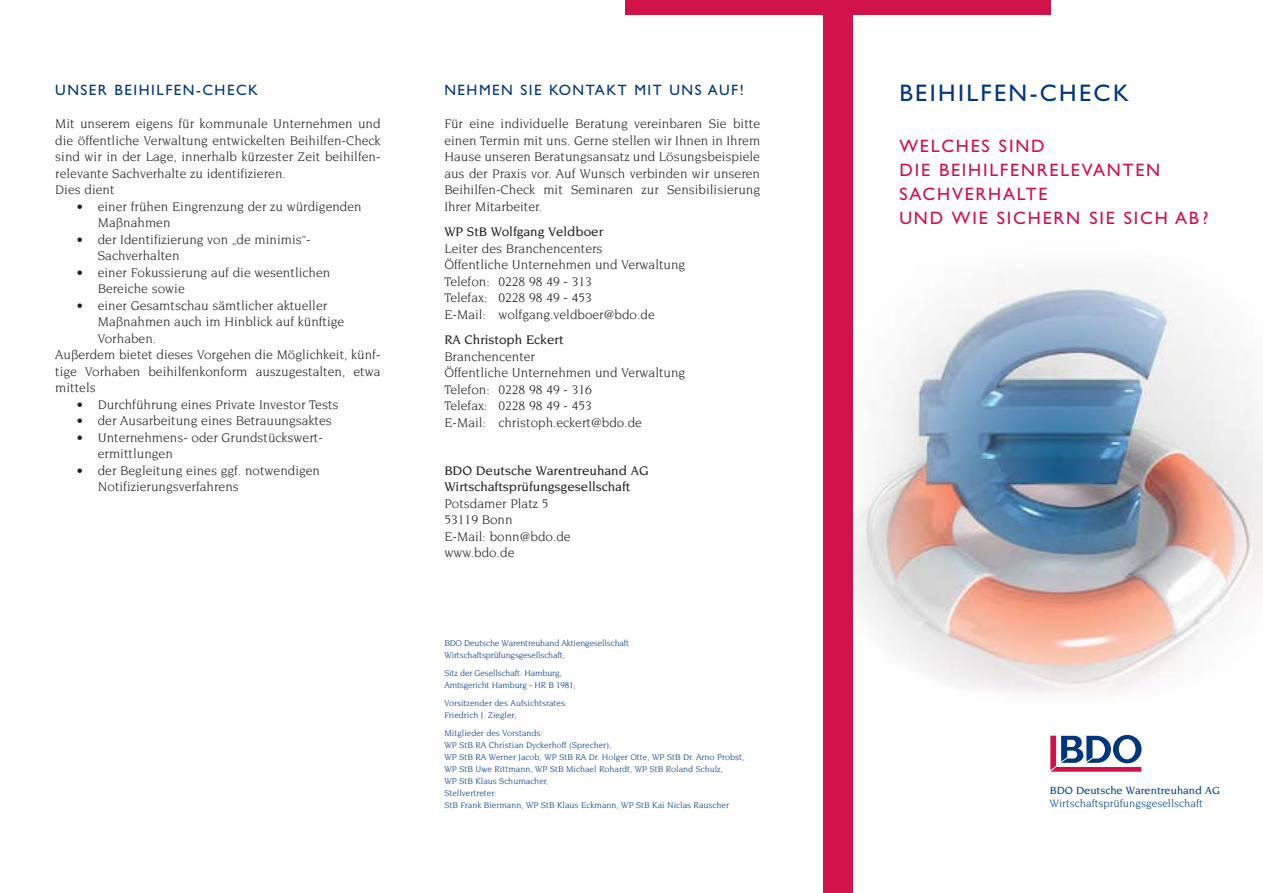
<style>
.page{position:relative;width:1263px;height:893px;background:#fff}
.page>*{position:absolute;margin:0;border:0;box-sizing:border-box;transform-origin:0 0}
.t1{font:24px "Gill Sans";letter-spacing:.1em;color:#00367b}
.t2{font:18px/24px "Gill Sans";letter-spacing:.1em;color:#d30f4c}
.t3{font:15px "Gill Sans";letter-spacing:.1em;color:#00367b}
.t4{font:13.5px/16.5px "Novarese";color:#231f20}
.t5{font:500 13.5px/16.5px "Novarese";color:#231f20}
.t6{font:11.25px "Novarese";color:#004280}
.t7{font:500 11.25px "Novarese";color:#004280}
.t8{font:9px/12px "Novarese";color:#00367b}
</style>
<div class="page">
<img style="left:853px;top:286px;width:410px;height:409px">
<div style="left:625px;top:0;width:425px;height:15px;background:#d11349"></div>
<div style="left:823px;top:0;width:30px;height:893px;background:#d11349"></div>
<svg style="left:1050px;top:735px;width:91px;height:37px"></svg>
<p class="t3" style="left:55px;top:85px;width:204px">UNSER BEIHILFEN-CHECK</p>
<p class="t4" style="left:55px;top:116px;width:327px">Mit unserem eigens für kommunale Unternehmen und die öffentliche Verwaltung entwickelten Beihilfen-Check sind wir in der Lage, innerhalb kürzester Zeit beihilfen - relevante Sachverhalte zu identifizieren.<br>Dies dient</p>
<p class="t4" style="left:98px;top:199px;width:265px;text-indent:-21px">• einer frühen Eingrenzung der zu würdigenden<br>Maßnahmen</p>
<p class="t4" style="left:98px;top:232px;width:214px;text-indent:-21px">• der Identifizierung von „de minimis“-<br>Sach verhalten</p>
<p class="t4" style="left:98px;top:265px;width:234px;text-indent:-21px">• einer Fokussierung auf die wesentlichen<br>Bereiche sowie</p>
<p class="t4" style="left:77px;top:298px;width:252px">• einer Gesamtschau sämtlicher aktueller</p>
<p class="t4" style="left:98px;top:314px;width:248px">Maßnahmen auch im Hinblick auf künftige</p>
<p class="t4" style="left:98px;top:331px;width:60px">Vorhaben.</p>
<p class="t4" style="left:55px;top:347px;width:327px">Außerdem bietet dieses Vorgehen die Möglichkeit, künf-</p>
<p class="t4" style="left:55px;top:364px;width:327px">tige Vorhaben beihilfenkonform auszugestalten, etwa</p>
<p class="t4" style="left:55px;top:380px;width:42px">mittels</p>
<p class="t4" style="left:77px;top:397px;width:264px">• Durchführung eines Private Investor Tests</p>
<p class="t4" style="left:77px;top:413px;width:257px">• der Ausarbeitung eines Betrauungsaktes</p>
<p class="t4" style="left:98px;top:430px;width:227px;text-indent:-21px">• Unternehmens- oder Grundstückswert - ermittlungen</p>
<p class="t4" style="left:98px;top:463px;width:224px;text-indent:-21px">• der Begleitung eines ggf. notwendigen<br>Notifizierungsverfahrens</p>
<p class="t3" style="left:444px;top:85px;width:301px">NEHMEN SIE KONTAKT MIT UNS AUF!</p>
<p class="t4" style="left:444px;top:116px;width:317px;text-align:justify">Für eine individuelle Beratung vereinbaren Sie bitte einen Termin mit uns. Gerne stellen wir Ihnen in Ihrem Hause unseren Beratungsansatz und Lösungsbeispiele aus der Praxis vor. Auf Wunsch verbinden wir unseren Beihilfen-Check mit Seminaren zur Sensibilisierung Ihrer Mitarbeiter.</p>
<p class="t5" style="left:444px;top:224px;width:160px">WP StB Wolfgang Veldboer</p>
<p class="t4" style="left:444px;top:241px;width:242px">Leiter des Branchencenters<br>Öffentliche Unternehmen und Verwaltung<br>Telefon: 0228 98 49 - 313<br>Telefax: 0228 98 49 - 453<br>E-Mail: wolfgang.veldboer@bdo.de</p>
<p class="t5" style="left:444px;top:332px;width:121px">RA Christoph Eckert</p>
<p class="t4" style="left:444px;top:349px;width:242px">Branchencenter<br>Öffentliche Unternehmen und Verwaltung<br>Telefon: 0228 98 49 - 316<br>Telefax: 0228 98 49 - 453<br>E-Mail: christoph.eckert@bdo.de</p>
<p class="t5" style="left:444px;top:463px;width:206px">BDO Deutsche Warentreuhand AG<br>Wirtschaftsprüfungsgesellschaft</p>
<p class="t4" style="left:444px;top:496px;width:128px">Potsdamer Platz 5<br>53119 Bonn<br>E-Mail: bonn@bdo.de www.bdo.de</p>
<p class="t8" style="left:444px;top:637px;width:186px">BDO Deutsche Warentreuhand Aktiengesellschaft<br>Wirtschaftsprüfungsgesellschaft;</p>
<p class="t8" style="left:444px;top:667px;width:133px">Sitz der Gesellschaft: Hamburg,<br>Amtsgericht Hamburg - HR B 1981;</p>
<p class="t8" style="left:444px;top:697px;width:124px">Vorsitzender des Aufsichtsrates:<br>Friedrich J. Ziegler;</p>
<p class="t8" style="left:444px;top:727px;width:301px">Mitglieder des Vorstands:<br>WP StB RA Christian Dyckerhoff (Sprecher),<br>WP StB RA Werner Jacob, WP StB RA Dr. Holger Otte, WP StB Dr. Arno Probst, WP StB Uwe Rittmann, WP StB Michael Rohardt, WP StB Roland Schulz,<br>WP StB Klaus Schumacher,<br>Stellvertreter:<br>StB Frank Biermann, WP StB Klaus Eckmann, WP StB Kai Niclas Rauscher</p>
<h1 class="t1" style="left:899px;top:85px;width:231px">BEIHILFEN-CHECK</h1>
<h2 class="t2" style="left:899px;top:136px;width:311px">WELCHES SIND<br>DIE BEIHILFENRELEVANTEN<br>SACHVERHALTE<br>UND WIE SICHERN SIE SICH AB?</h2>
<p class="t7" style="left:1050px;top:786px;width:172px">BDO Deutsche Warentreuhand AG</p>
<p class="t6" style="left:1050px;top:799px;width:155px">Wirtschaftsprüfungsgesellschaft</p>
</div>
